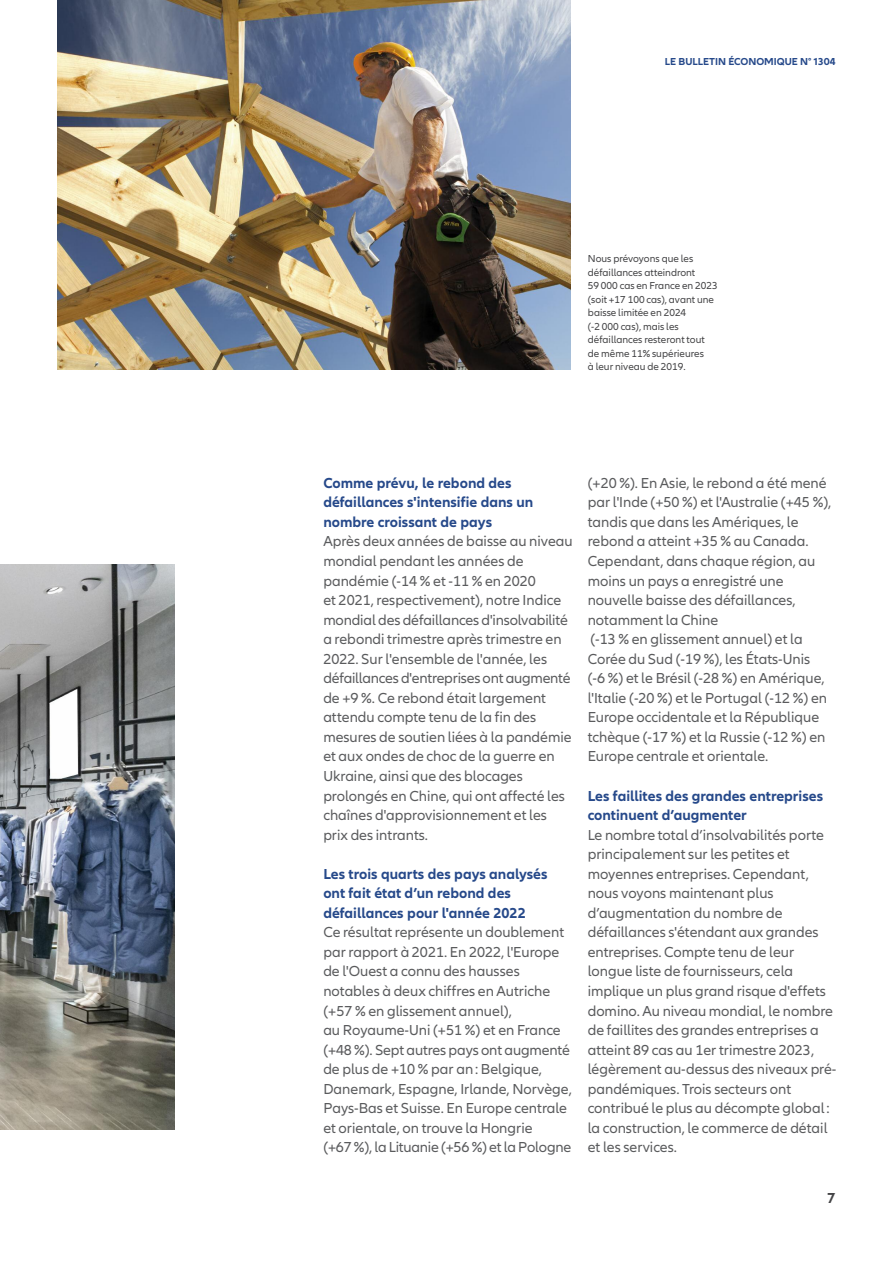
<style>
.page{position:relative;width:893px;height:1263px;background:#fff}
.page>*{position:absolute;margin:0;border:0;box-sizing:border-box;transform-origin:0 0}
.t1{font:15px/19.5px "Allianz Neo";color:#5a5b5d}
.t2{font:700 15px/19.5px "Allianz Neo";color:#26498a}
.t3{font:700 15px "Allianz Neo";color:#444446}
.t4{font:10.5px/13.5px "Allianz Neo";color:#444446}
.t5{font:700 10.5px "Allianz Neo";color:#26498a}
</style>
<div class="page">
<hr style="left:0;top:0;width:1px;height:1263px;background:#2c3c63">
<img style="left:0;top:564px;width:175px;height:566px">
<img style="left:57px;top:0;width:514px;height:369px">
<p class="t5" style="left:665px;top:58px;width:172px">LE BULLETIN ÉCONOMIQUE N° 1304</p>
<p class="t4" style="left:588px;top:253px;width:131px">Nous prévoyons que les défaillances atteindront<br>59 000 cas en France en 2023 (soit +17 100 cas), avant une baisse limitée en 2024<br>(-2 000 cas), mais les défaillances resteront tout de même 11% supérieures<br>à leur niveau de 2019.</p>
<p class="t2" style="left:323px;top:474px;width:211px">Comme prévu, le rebond des défaillances s'intensifie dans un nombre croissant de pays</p>
<p class="t1" style="left:323px;top:533px;width:251px">Après deux années de baisse au niveau mondial pendant les années de pandémie (-14 % et -11 % en 2020<br>et 2021, respectivement), notre Indice mondial des défaillances d'insolvabilité a rebondi trimestre après trimestre en 2022. Sur l'ensemble de l'année, les défaillances d'entreprises ont augmenté de +9 %. Ce rebond était largement attendu compte tenu de la fin des mesures de soutien liées à la pandémie et aux ondes de choc de la guerre en Ukraine, ainsi que des blocages prolongés en Chine, qui ont affecté les chaînes d'approvisionnement et les prix des intrants.</p>
<p class="t2" style="left:323px;top:865px;width:226px">Les trois quarts des pays analysés ont fait état d’un rebond des défaillances pour l'année 2022</p>
<p class="t1" style="left:323px;top:924px;width:250px">Ce résultat représente un doublement par rapport à 2021. En 2022, l'Europe de l'Ouest a connu des hausses notables à deux chiffres en Autriche (+57 % en glissement annuel),<br>au Royaume-Uni (+51 %) et en France (+48 %). Sept autres pays ont augmenté de plus de +10 % par an: Belgique, Danemark, Espagne, Irlande, Norvège, Pays-Bas et Suisse. En Europe centrale et orientale, on trouve la Hongrie<br>(+67 %), la Lituanie (+56 %) et la Pologne</p>
<p class="t1" style="left:588px;top:474px;width:245px">(+20 %). En Asie, le rebond a été mené par l'Inde (+50 %) et l'Australie (+45 %), tandis que dans les Amériques, le rebond a atteint +35 % au Canada.<br>Cependant, dans chaque région, au moins un pays a enregistré une nouvelle baisse des défaillances, notamment la Chine<br>(-13 % en glissement annuel) et la Corée du Sud (-19 %), les États-Unis (-6 %) et le Brésil (-28 %) en Amérique, l'Italie (-20 %) et le Portugal (-12 %) en Europe occidentale et la République tchèque (-17 %) et la Russie (-12 %) en Europe centrale et orientale.</p>
<p class="t2" style="left:588px;top:787px;width:237px">Les faillites des grandes entreprises continuent d’augmenter</p>
<p class="t1" style="left:588px;top:826px;width:250px">Le nombre total d’insolvabilités porte principalement sur les petites et moyennes entreprises. Cependant, nous voyons maintenant plus d’augmentation du nombre de défaillances s'étendant aux grandes entreprises. Compte tenu de leur longue liste de fournisseurs, cela implique un plus grand risque d'effets domino. Au niveau mondial, le nombre de faillites des grandes entreprises a atteint 89 cas au 1er trimestre 2023, légèrement au-dessus des niveaux pré&shy;pandémiques. Trois secteurs ont contribué le plus au décompte global: la construction, le commerce de détail et les services.</p>
<p class="t3" style="left:827px;top:1192px;width:10px">7</p>
</div>
